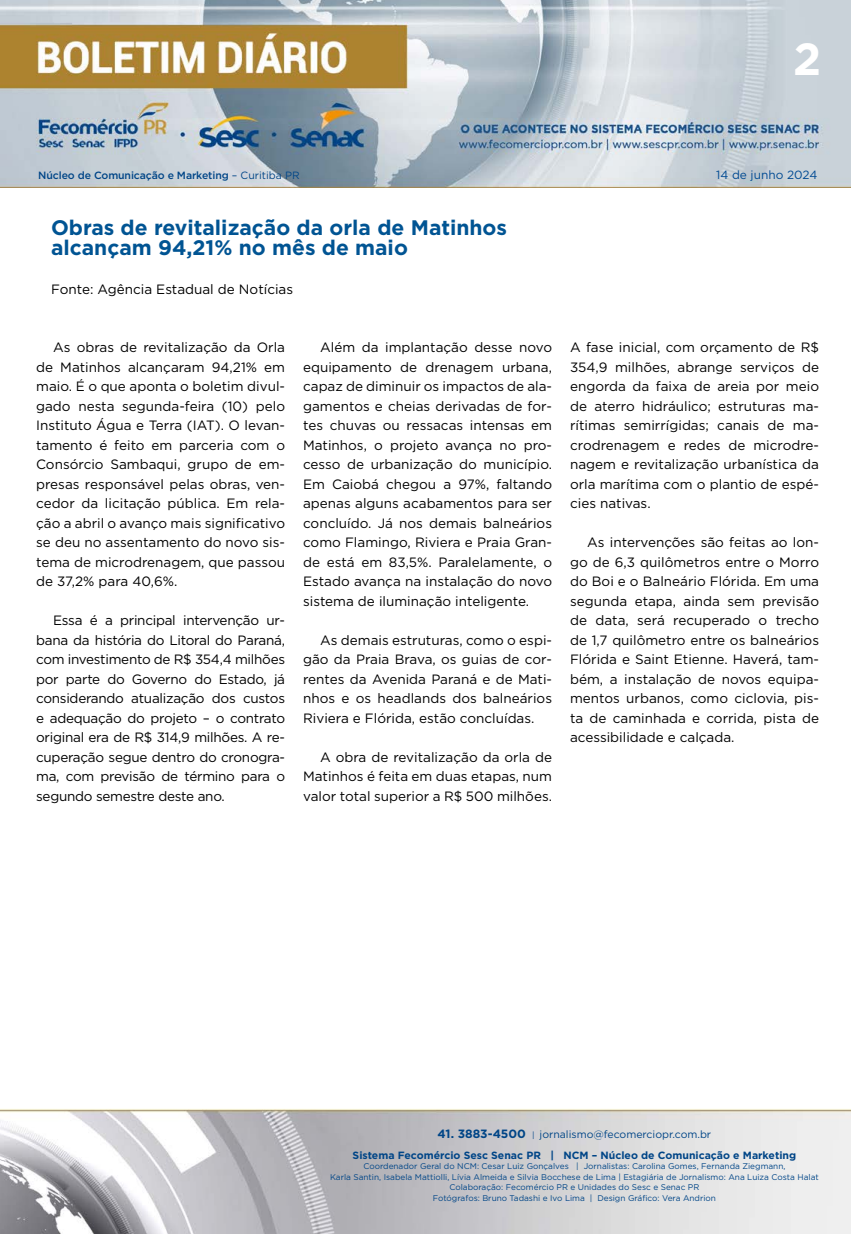
<style>
.page{position:relative;width:851px;height:1234px;background:#fff}
.page>*{position:absolute;margin:0;border:0;box-sizing:border-box;transform-origin:0 0}
.t1{font:700 45px "Gotham";color:#fff}
.t2{font:700 21px/19.5px "Gotham";color:#005493}
.t3{font:13.5px/19.5px "Gotham";color:#000;text-align:justify}
.t4{font:11.85px "Gotham";color:#004a93}
.t5{font:700 10.5px/21px "Gotham";color:#004587;text-align:center}
.t6{font:500 10.5px "Gotham";letter-spacing:-.01em;color:#004587}
.t7{font:8.25px/10.5px "Gotham";color:#004587;text-align:center}
.s1{font-weight:400}
.s2{font-size:12px}
.s3{font-weight:400;font-size:8.25px}
</style>
<div class="page">
<img style="left:0;top:0;width:850px;height:188px">
<img style="left:0;top:1109px;width:850px;height:124px">
<h1 class="t1" style="left:793px;top:29px;width:30px">2</h1>
<p class="t6" style="left:38px;top:168px;width:263px">Núcleo de Comunicação e Marketing <span class="s1">– Curitiba PR</span></p>
<p class="t4" style="left:716px;top:167px;width:103px">14 de junho 2024</p>
<h2 class="t2" style="left:51px;top:218px;width:457px">Obras de revitalização da orla de Matinhos alcançam 94,21% no mês de maio</h2>
<p class="t3" style="left:51px;top:279px;width:243px">Fonte: Agência Estadual de Notícias</p>
<p class="t3" style="left:36px;top:337px;width:250px;text-indent:17px">As obras de revitalização da Orla de Matinhos alcançaram 94,21% em maio. É o que aponta o boletim divul&shy;gado nesta segunda-feira (10) pelo Instituto Água e Terra (IAT). O levan&shy;tamento é feito em parceria com o Consórcio Sambaqui, grupo de em&shy;presas responsável pelas obras, ven&shy;cedor da licitação pública. Em rela&shy;ção a abril o avanço mais significativo se deu no assentamento do novo sis&shy;tema de microdrenagem, que passou de 37,2% para 40,6%.</p>
<p class="t3" style="left:36px;top:610px;width:250px;text-indent:17px">Essa é a principal intervenção ur&shy;bana da história do Litoral do Paraná, com investimento de R$ 354,4 milhões por parte do Governo do Estado, já considerando atualização dos custos e adequação do projeto – o contrato original era de R$ 314,9 milhões. A re&shy;cuperação segue dentro do cronogra&shy;ma, com previsão de término para o segundo semestre deste ano.</p>
<p class="t3" style="left:303px;top:337px;width:250px;text-indent:17px">Além da implantação desse novo equipamento de drenagem urbana, capaz de diminuir os impactos de ala&shy;gamentos e cheias derivadas de for&shy;tes chuvas ou ressacas intensas em Matinhos, o projeto avança no pro&shy;cesso de urbanização do município.<br>Em Caiobá chegou a 97%, faltando apenas alguns acabamentos para ser concluído. Já nos demais balneários como Flamingo, Riviera e Praia Gran&shy;de está em 83,5%. Paralelamente, o Estado avança na instalação do novo sistema de iluminação inteligente.</p>
<p class="t3" style="left:303px;top:630px;width:250px;text-indent:17px">As demais estruturas, como o espi&shy;gão da Praia Brava, os guias de cor&shy;rentes da Avenida Paraná e de Mati&shy;nhos e os headlands dos balneários Riviera e Flórida, estão concluídas.</p>
<p class="t3" style="left:303px;top:746px;width:250px;text-indent:17px">A obra de revitalização da orla de Matinhos é feita em duas etapas, num valor total superior a R$ 500 milhões.</p>
<p class="t3" style="left:570px;top:337px;width:250px">A fase inicial, com orçamento de R$ 354,9 milhões, abrange serviços de engorda da faixa de areia por meio de aterro hidráulico; estruturas ma&shy;rítimas semirrígidas; canais de ma&shy;crodrenagem e redes de microdre&shy;nagem e revitalização urbanística da orla marítima com o plantio de espé&shy;cies nativas.</p>
<p class="t3" style="left:570px;top:532px;width:250px;text-indent:17px">As intervenções são feitas ao lon&shy;go de 6,3 quilômetros entre o Morro do Boi e o Balneário Flórida. Em uma segunda etapa, ainda sem previsão de data, será recuperado o trecho de 1,7 quilômetro entre os balneários Flórida e Saint Etienne. Haverá, tam&shy;bém, a instalação de novos equipa&shy;mentos urbanos, como ciclovia, pis&shy;ta de caminhada e corrida, pista de acessibilidade e calçada.</p>
<p class="t5" style="left:352px;top:1122px;width:445px"><span class="s2">41. 3883-4500</span> <span class="s3">|</span> <span class="s1">jornalismo@fecomerciopr.com.br<br></span>Sistema Fecomércio Sesc Senac PR | NCM – Núcleo de Comunicação e Marketing</p>
<p class="t7" style="left:330px;top:1160px;width:490px">Coordenador Geral do NCM: Cesar Luiz Gonçalves | Jornalistas: Carolina Gomes, Fernanda Ziegmann,<br>Karla Santin, Isabela Mattiolli, Lívia Almeida e Silvia Bocchese de Lima | Estagiária de Jornalismo: Ana Luiza Costa Halat Colaboração: Fecomércio PR e Unidades do Sesc e Senac PR<br>Fotógrafos: Bruno Tadashi e Ivo Lima | Design Gráfico: Vera Andrion</p>
</div>
